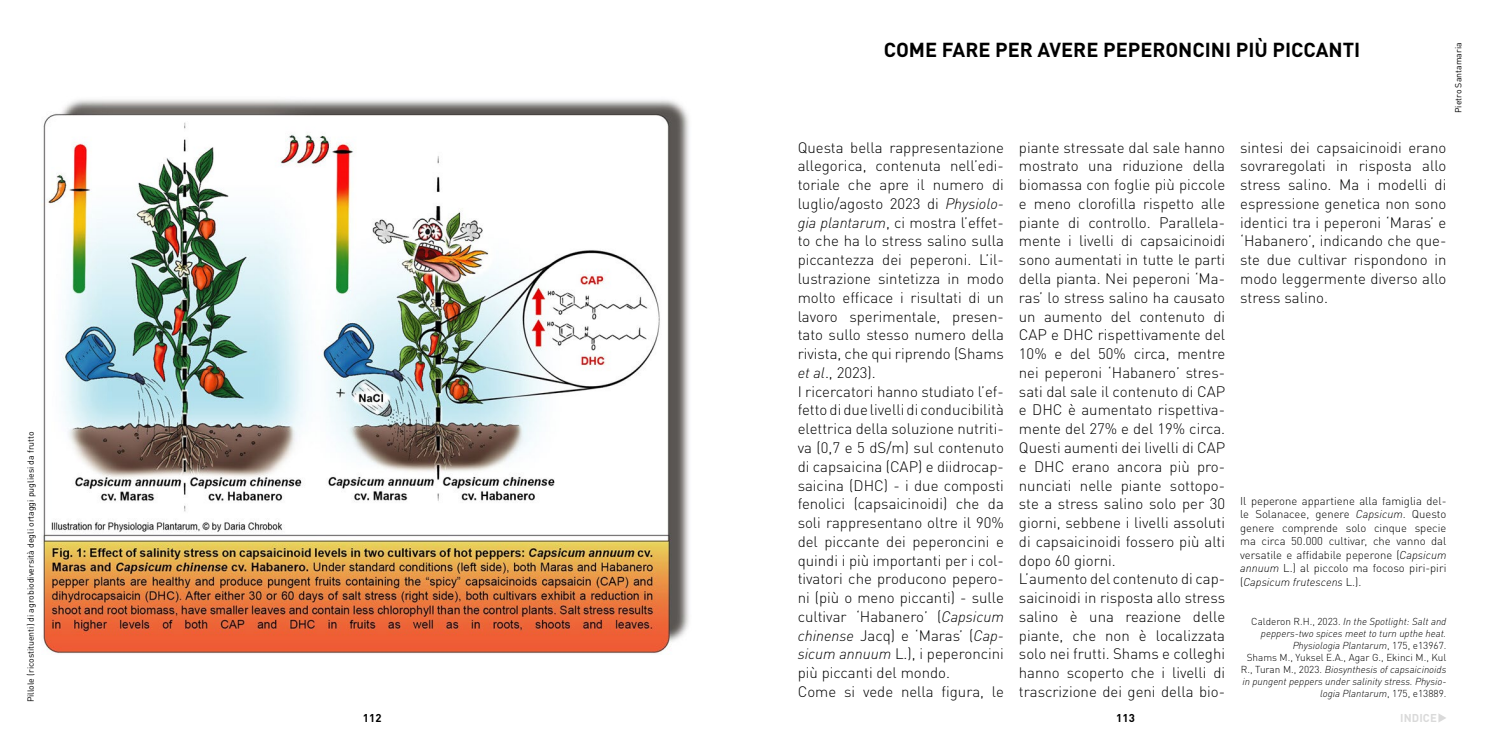
<style>
.page{position:relative;width:1489px;height:745px;background:#fff}
.page>*{position:absolute;margin:0;border:0;box-sizing:border-box;transform-origin:0 0}
.t1{font:700 20px "DIN Pro";color:#000}
.t2{font:300 15px/18.8px "DIN Pro";color:#000}
.t3{font:300 11.25px/13.5px "DIN Pro";color:#000;text-align:justify}
.t4{font:700 11.25px "DIN Pro";letter-spacing:.01em;color:#000}
.t5{font:700 11.25px "DIN Pro";letter-spacing:.01em;color:#dadada}
.t6{font:italic 300 10px/12px "DIN Pro";color:#000;text-align:right}
.t7{font:8.75px "DIN Pro";color:#000}
.s1{font-style:italic}
.s2{font-style:normal}
</style>
<div class="page">
<svg style="left:1438px;top:713px;width:8px;height:9px"></svg>
<img style="left:43px;top:99px;width:646px;height:555px">
<p class="t7" style="left:24px;top:702px;width:272px;rotate:-90deg">Pillole (ricostituenti) di agrobiodiversità degli ortaggi pugliesi da frutto</p>
<h1 class="t1" style="left:883px;top:33px;width:478px">COME FARE PER AVERE PEPERONCINI PIÙ PICCANTI</h1>
<p class="t7" style="left:1451px;top:113px;width:72px;rotate:-90deg">Pietro Santamaria</p>
<p class="t2" style="left:797px;top:136px;width:208px">Questa bella rappresentazione allegorica, contenuta nell’edi&shy;toriale che apre il numero di luglio/agosto 2023 di <span class="s1">Physiolo&shy;gia plantarum</span>, ci mostra l’effet&shy;to che ha lo stress salino sulla piccantezza dei peperoni. L’il&shy;lustrazione sintetizza in modo molto efficace i risultati di un lavoro sperimentale, presen&shy;tato sullo stesso numero della rivista, che qui riprendo (Shams <span class="s1">et al</span>., 2023).<br>I ricercatori hanno studiato l’ef&shy;fetto di due livelli di conducibilità elettrica della soluzione nutriti&shy;va (0,7 e 5 dS/m) sul contenuto di capsaicina (CAP) e diidrocap&shy;saicina (DHC) - i due composti fenolici (capsaicinoidi) che da soli rappresentano oltre il 90% del piccante dei peperoncini e quindi i più importanti per i col&shy;tivatori che producono pepero&shy;ni (più o meno piccanti) - sulle cultivar ‘Habanero’ (<span class="s1">Capsicum chinense</span> Jacq) e ‘Maras’ (<span class="s1">Cap&shy;sicum annuum</span> L.), i peperoncini più piccanti del mondo.<br>Come si vede nella figura, le</p>
<p class="t2" style="left:1018px;top:136px;width:208px">piante stressate dal sale hanno mostrato una riduzione della biomassa con foglie più piccole e meno clorofilla rispetto alle piante di controllo. Parallela&shy;mente i livelli di capsaicinoidi sono aumentati in tutte le parti della pianta. Nei peperoni ‘Ma&shy;ras’ lo stress salino ha causato un aumento del contenuto di<br>CAP e DHC rispettivamente del<br>10% e del 50% circa, mentre nei peperoni ‘Habanero’ stres&shy;sati dal sale il contenuto di CAP e DHC è aumentato rispettiva&shy;mente del 27% e del 19% circa.<br>Questi aumenti dei livelli di CAP e DHC erano ancora più pro&shy;nunciati nelle piante sottopo&shy;ste a stress salino solo per 30 giorni, sebbene i livelli assoluti di capsaicinoidi fossero più alti dopo 60 giorni.<br>L’aumento del contenuto di cap&shy;saicinoidi in risposta allo stress salino è una reazione delle piante, che non è localizzata solo nei frutti. Shams e colleghi hanno scoperto che i livelli di trascrizione dei geni della bio-</p>
<p class="t2" style="left:1240px;top:136px;width:208px;text-align:justify">sintesi dei capsaicinoidi erano sovraregolati in risposta allo stress salino. Ma i modelli di espressione genetica non sono identici tra i peperoni ‘Maras’ e ‘Habanero’, indicando che que&shy;ste due cultivar rispondono in modo leggermente diverso allo stress salino.</p>
<p class="t3" style="left:1240px;top:492px;width:208px">Il peperone appartiene alla famiglia del&shy;le Solanacee, genere <span class="s1">Capsicum</span>. Questo genere comprende solo cinque specie ma circa 50.000 cultivar, che vanno dal versatile e affidabile peperone (<span class="s1">Capsicum annuum</span> L.) al piccolo ma focoso piri-piri (<span class="s1">Capsicum frutescens</span> L.).</p>
<p class="t6" style="left:1240px;top:614px;width:207px"><span class="s2">Calderon R.H., 2023.</span> In the Spotlight: Salt and peppers-two spices meet to turn upthe heat.<br>Physiologia Plantarum<span class="s2">, 175, e13967.<br>Shams M., Yuksel E.A., Agar G., Ekinci M., Kul R., Turan M., 2023.</span> Biosynthesis of capsaicinoids in pungent peppers under salinity stress. Physio&shy;logia Plantarum<span class="s2">, 175, e13889.</span></p>
<p class="t4" style="left:363px;top:708px;width:20px">112</p>
<p class="t4" style="left:1116px;top:708px;width:20px">113</p>
<p class="t5" style="left:1399px;top:708px;width:38px">INDICE</p>
</div>
